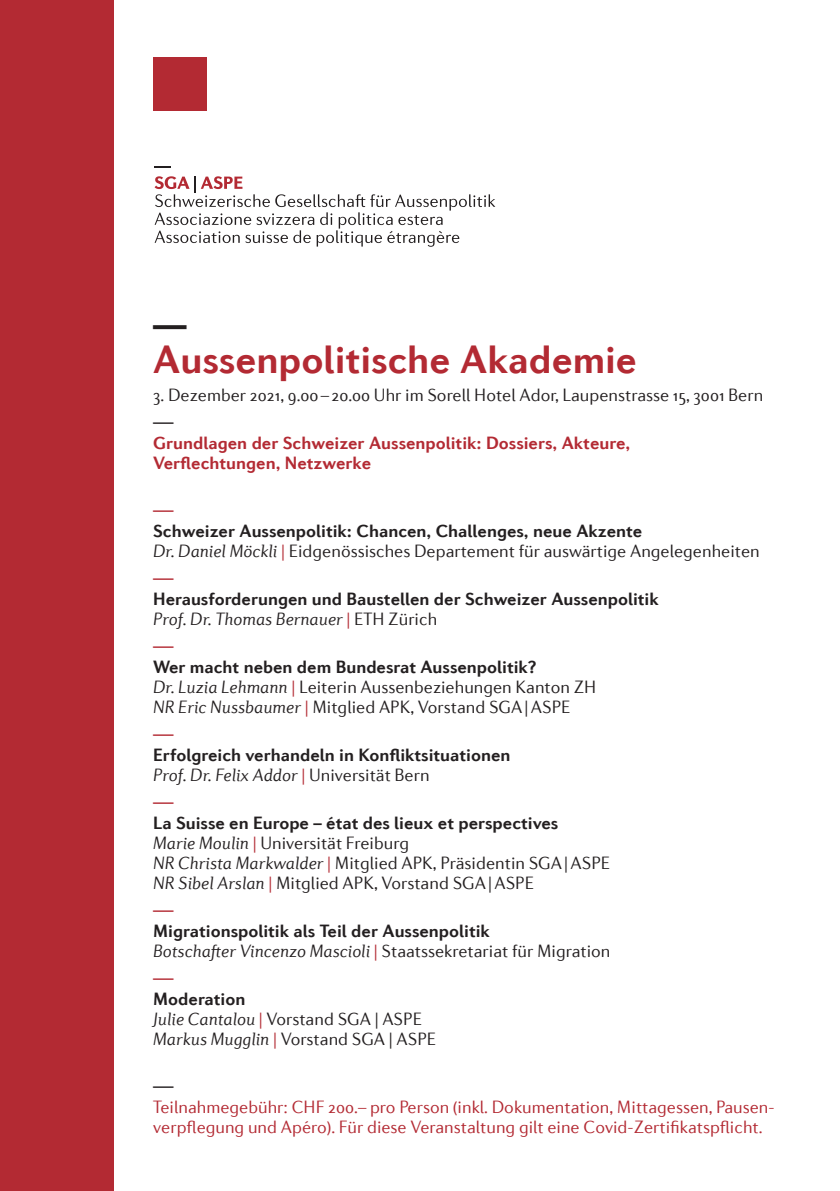
<style>
.page{position:relative;width:840px;height:1191px;background:#fff}
.page>*{position:absolute;margin:0;border:0;box-sizing:border-box;transform-origin:0 0}
.t1{font:700 40px "Diverda Sans Com";color:#b32a33}
.t2{font:900 36px "Diverda Sans Com";color:#231f20}
.t3{font:22px "Diverda Sans Com";color:#b32a33}
.t4{font:22px "Diverda Sans Com";color:#231f20}
.t5{font:300 18px/20px "Diverda Sans Com";color:#231f20}
.t6{font:700 18px/20px "Diverda Sans Com";color:#231f20}
.t7{font:300 18px/20px "Diverda Sans Com";color:#b32a33}
.t8{font:700 18px/20px "Diverda Sans Com";color:#b32a33}
.s1{font-weight:700}
.s2{font-style:italic}
.s3{color:#b32a33}
.s4{font-weight:300;font-style:italic}
.s5{font-weight:300;color:#b32a33}
.s6{font-weight:300}
</style>
<div class="page">
<div style="left:0;top:0;width:113px;height:1191px;background:#b32a33"></div>
<div style="left:153px;top:57px;width:54px;height:54px;background:#b32a33"></div>
<svg style="left:154px;top:166px;width:17px;height:2px"></svg>
<svg style="left:154px;top:176px;width:341px;height:71px"></svg>
<h2 class="t2" style="left:153px;top:303px;width:35px">—</h2>
<h1 class="t1" style="left:153px;top:336px;width:485px">Aussenpolitische Akademie</h1>
<p class="t5" style="left:153px;top:385px;width:611px">3. Dezember 2021, 9.00 – 20.00 Uhr im Sorell Hotel Ador, Laupenstrasse 15, 3001 Bern</p>
<p class="t4" style="left:153px;top:409px;width:22px">—</p>
<p class="t8" style="left:153px;top:432px;width:478px">Grundlagen der Schweizer Aussenpolitik: Dossiers, Akteure,<br>Verflechtungen, Netzwerke</p>
<p class="t3" style="left:153px;top:497px;width:22px">—</p>
<p class="t5" style="left:153px;top:521px;width:607px"><span class="s1">Schweizer Aussenpolitik: Chancen, Challenges, neue Akzente<br></span><span class="s2">Dr. Daniel Möckli</span> <span class="s3">|</span> Eidgenössisches Departement für auswärtige Angelegenheiten</p>
<p class="t3" style="left:153px;top:565px;width:22px">—</p>
<p class="t6" style="left:153px;top:588px;width:507px">Herausforderungen und Baustellen der Schweizer Aussenpolitik<br><span class="s4">Prof. Dr. Thomas Bernauer</span> <span class="s5">|</span> <span class="s6">ETH Zürich</span></p>
<p class="t3" style="left:153px;top:633px;width:22px">—</p>
<p class="t5" style="left:153px;top:657px;width:444px"><span class="s1">Wer macht neben dem Bundesrat Aussenpolitik?<br></span><span class="s2">Dr. Luzia Lehmann</span> <span class="s3">|</span> Leiterin Aussenbeziehungen Kanton ZH<br><span class="s2">NR Eric Nussbaumer</span> <span class="s3">|</span> Mitglied APK, Vorstand SGA|ASPE</p>
<p class="t3" style="left:153px;top:721px;width:22px">—</p>
<p class="t6" style="left:153px;top:744px;width:358px">Erfolgreich verhandeln in Konfliktsituationen<br><span class="s4">Prof. Dr. Felix Addor</span> <span class="s5">|</span> <span class="s6">Universität Bern</span></p>
<p class="t3" style="left:153px;top:789px;width:22px">—</p>
<p class="t5" style="left:153px;top:813px;width:458px"><span class="s1">La Suisse en Europe – état des lieux et perspectives<br></span><span class="s2">Marie Moulin</span> <span class="s3">|</span> Universität Freiburg<br><span class="s2">NR Christa Markwalder</span> <span class="s3">|</span> Mitglied APK, Präsidentin SGA|ASPE <span class="s2">NR Sibel Arslan</span> <span class="s3">|</span> Mitglied APK, Vorstand SGA|ASPE</p>
<p class="t3" style="left:153px;top:897px;width:22px">—</p>
<p class="t6" style="left:153px;top:920px;width:458px">Migrationspolitik als Teil der Aussenpolitik<br><span class="s4">Botschafter Vincenzo Mascioli</span> <span class="s5">|</span> <span class="s6">Staatssekretariat für Migration</span></p>
<p class="t3" style="left:153px;top:965px;width:22px">—</p>
<p class="t5" style="left:153px;top:989px;width:284px"><span class="s1">Moderation<br></span><span class="s2">Julie Cantalou</span> <span class="s3">|</span> Vorstand SGA | ASPE<br><span class="s2">Markus Mugglin</span> <span class="s3">|</span> Vorstand SGA | ASPE</p>
<p class="t4" style="left:153px;top:1073px;width:22px">—</p>
<p class="t7" style="left:153px;top:1097px;width:622px">Teilnahmegebühr: CHF 200.– pro Person (inkl. Dokumentation, Mittagessen, Pausen&shy;verpflegung und Apéro). Für diese Veranstaltung gilt eine Covid-Zertifikatspflicht.</p>
</div>
